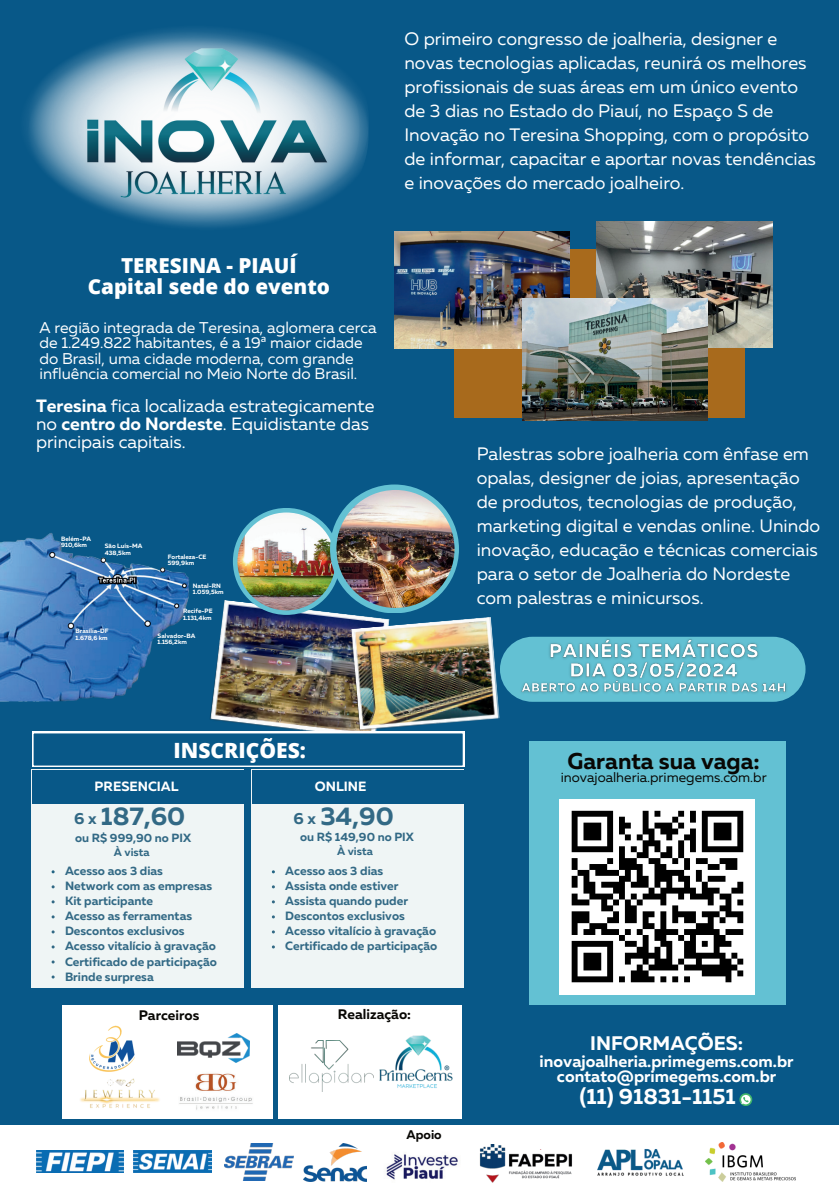
<style>
.page{position:relative;width:839px;height:1191px;background:#fff}
.page>*{position:absolute;margin:0;border:0;box-sizing:border-box;transform-origin:0 0}
.t1{font:700 25.6px "Muller";color:#326985}
.t2{font:700 22.8px "Muller";color:#080704}
.t3{font:700 22.2px "Muller";color:#fff}
.t4{font:800 21px "Open Sans";color:#fff}
.t5{font:800 20.6px/21.6px "Open Sans";color:#fff;text-align:center}
.t6{font:700 19.6px "Muller";color:#fff}
.t7{font:18px/24px "Muller";color:#fff}
.t8{font:17.8px/17.8px "Muller";color:#fff}
.t9{font:700 16.4px/15px "Muller";color:#fff;text-align:center}
.t10{font:15.6px/15.6px "Muller";color:#fff}
.t11{font:700 13.8px "Muller";color:#080704}
.t12{font:13.6px "Muller";color:#080704}
.t13{font:700 13.4px "Muller";color:#fff}
.t14{font:700 12.6px "Muller";color:#080704}
.t15{font:700 12px/15px "Muller";color:#326985}
.t16{font:700 11.8px "Muller";color:#326985}
.t17{font:700 11px "Muller";color:#326985}
.t18{font:700 6.2px/6.2px "Muller";color:#fff}
.s1{font-family:"Noto Sans"}
.s2{font-weight:700}
.s3{font-size:16px}
</style>
<div class="page">
<div style="left:0;top:0;width:838px;height:1191px;background:#085888"></div>
<img style="left:0;top:529px;width:244px;height:172px">
<img style="left:209px;top:600px;width:177px;height:132px">
<img style="left:350px;top:617px;width:150px;height:115px">
<svg style="left:233px;top:508px;width:107px;height:107px"></svg>
<img style="left:237px;top:513px;width:98px;height:97px;border-radius:50%">
<div style="left:330px;top:485px;width:129px;height:128px;background:#63c1d3;border-radius:50%"></div>
<img style="left:336px;top:490px;width:118px;height:118px;border-radius:50%">
<svg style="left:739px;top:1093px;width:13px;height:13px"></svg>
<div style="left:278px;top:1005px;width:184px;height:113px;background:#fff"></div>
<div style="left:62px;top:1005px;width:211px;height:113px;background:#fff"></div>
<img style="left:290px;top:1040px;width:84px;height:51px">
<img style="left:90px;top:1025px;width:45px;height:47px">
<img style="left:179px;top:1073px;width:74px;height:37px">
<img style="left:379px;top:1035px;width:74px;height:53px">
<img style="left:80px;top:1078px;width:80px;height:30px">
<img style="left:177px;top:1034px;width:72px;height:28px">
<div style="left:0;top:1126px;width:838px;height:65px;background:#fff"></div>
<img style="left:224px;top:1143px;width:69px;height:38px">
<img style="left:36px;top:1150px;width:87px;height:23px">
<img style="left:134px;top:1150px;width:78px;height:23px">
<img style="left:705px;top:1143px;width:90px;height:39px">
<img style="left:303px;top:1144px;width:63px;height:37px">
<img style="left:386px;top:1154px;width:72px;height:26px">
<img style="left:597px;top:1149px;width:87px;height:27px">
<img style="left:479px;top:1144px;width:27px;height:39px">
<img style="left:508px;top:1149px;width:64px;height:30px">
<div style="left:32px;top:732px;width:432px;height:35px;background:#fff"></div>
<div style="left:33px;top:733px;width:430px;height:33px;background:#085888"></div>
<div style="left:31px;top:769px;width:213px;height:219px;background:#eff5f5"></div>
<div style="left:32px;top:770px;width:213px;height:33px;background:#085888"></div>
<div style="left:251px;top:769px;width:213px;height:219px;background:#eff5f5"></div>
<div style="left:252px;top:770px;width:213px;height:33px;background:#085888"></div>
<div style="left:454px;top:249px;width:290px;height:169px;background:#a86a1c"></div>
<img style="left:596px;top:222px;width:176px;height:125px">
<img style="left:394px;top:232px;width:175px;height:116px">
<img style="left:522px;top:298px;width:185px;height:123px">
<div style="left:529px;top:741px;width:256px;height:263px;background:#63c1d3"></div>
<div style="left:559px;top:799px;width:196px;height:195px;background:#fff"></div>
<svg style="left:571px;top:810px;width:173px;height:173px"></svg>
<div style="left:500px;top:637px;width:305px;height:65px;background:#63c1d3;border-radius:33px"></div>
<img style="left:27px;top:29px;width:400px;height:275px">
<img style="left:516px;top:636px;width:275px;height:63px">
<p class="t5" style="left:88px;top:253px;width:244px">TERESINA - PIAUÍ<br>Capital sede do evento</p>
<p class="t10" style="left:39px;top:319px;width:339px">A região integrada de Teresina, aglomera cerca de 1.249.822 habitantes, é a 19<span class="s1">ª</span> maior cidade do Brasil, uma cidade moderna, com grande influência comercial no Meio Norte do Brasil.</p>
<p class="t8" style="left:36px;top:397px;width:340px"><span class="s2">Teresina</span> fica localizada estrategicamente no <span class="s2">centro do Nordeste</span>. Equidistante das principais capitais.</p>
<p class="t18" style="left:61px;top:535px;width:32px">Belém-PA<br>910,6km</p>
<p class="t18" style="left:105px;top:543px;width:39px">São Luís-MA<br>438,5km</p>
<p class="t18" style="left:76px;top:628px;width:35px">Brasília-DF<br>1.678,6 km</p>
<p class="t18" style="left:168px;top:553px;width:40px">Fortaleza-CE<br>599,9km</p>
<p class="t18" style="left:193px;top:582px;width:32px">Natal-RN<br>1.059,5km</p>
<p class="t18" style="left:183px;top:608px;width:31px">Recife-PE<br>1.131,4km</p>
<p class="t18" style="left:157px;top:632px;width:39px">Salvador-BA<br>1.156,2km</p>
<p class="t7" style="left:404px;top:26px;width:413px">O primeiro congresso de joalheria, designer e novas tecnologias aplicadas, reunirá os melhores profissionais de suas áreas em um único evento de 3 dias no Estado do Piauí, no Espaço S de Inovação no Teresina Shopping, com o propósito de informar, capacitar e aportar novas tendências e inovações do mercado joalheiro.</p>
<p class="t7" style="left:476px;top:442px;width:345px">Palestras sobre joalheria com ênfase em opalas, designer de joias, apresentação de produtos, tecnologias de produção, marketing digital e vendas online. Unindo inovação, educação e técnicas comerciais para o setor de Joalheria do Nordeste com palestras e minicursos.</p>
<p class="t4" style="left:173px;top:734px;width:134px">INSCRIÇÕES:</p>
<p class="t13" style="left:95px;top:778px;width:85px">PRESENCIAL</p>
<p class="t13" style="left:315px;top:778px;width:53px">ONLINE</p>
<p class="t2" style="left:567px;top:747px;width:194px">Garanta sua vaga:</p>
<p class="t12" style="left:560px;top:769px;width:207px">inovajoalheria.primegems.com.br</p>
<h1 class="t1" style="left:74px;top:800px;width:113px"><span class="s3">6 x</span> 187,60</h1>
<p class="t16" style="left:75px;top:830px;width:117px">ou R$ 999,90 no PIX</p>
<p class="t17" style="left:114px;top:845px;width:37px">À vista</p>
<p class="t15" style="left:65px;top:864px;width:153px">Acesso aos 3 dias<br>Network com as empresas<br>Kit participante<br>Acesso as ferramentas<br>Descontos exclusivos<br>Acesso vitalício à gravação<br>Certificado de participação<br>Brinde surpresa</p>
<h1 class="t1" style="left:293px;top:800px;width:102px"><span class="s3">6 x</span> 34,90</h1>
<p class="t16" style="left:300px;top:829px;width:115px">ou R$ 149,90 no PIX</p>
<p class="t17" style="left:337px;top:845px;width:37px">À vista</p>
<p class="t15" style="left:285px;top:864px;width:153px">Acesso aos 3 dias<br>Assista onde estiver<br>Assista quando puder<br>Descontos exclusivos<br>Acesso vitalício à gravação<br>Certificado de participação</p>
<p class="t11" style="left:139px;top:1006px;width:62px">Parceiros</p>
<p class="t11" style="left:338px;top:1005px;width:75px">Realização:</p>
<p class="t6" style="left:590px;top:1031px;width:154px">INFORMAÇÕES:</p>
<p class="t9" style="left:539px;top:1053px;width:255px">inovajoalheria.primegems.com.br contato@primegems.com.br</p>
<p class="t3" style="left:579px;top:1083px;width:158px">(11) 91831-1151</p>
<p class="t14" style="left:406px;top:1127px;width:37px">Apoio</p>
</div>
